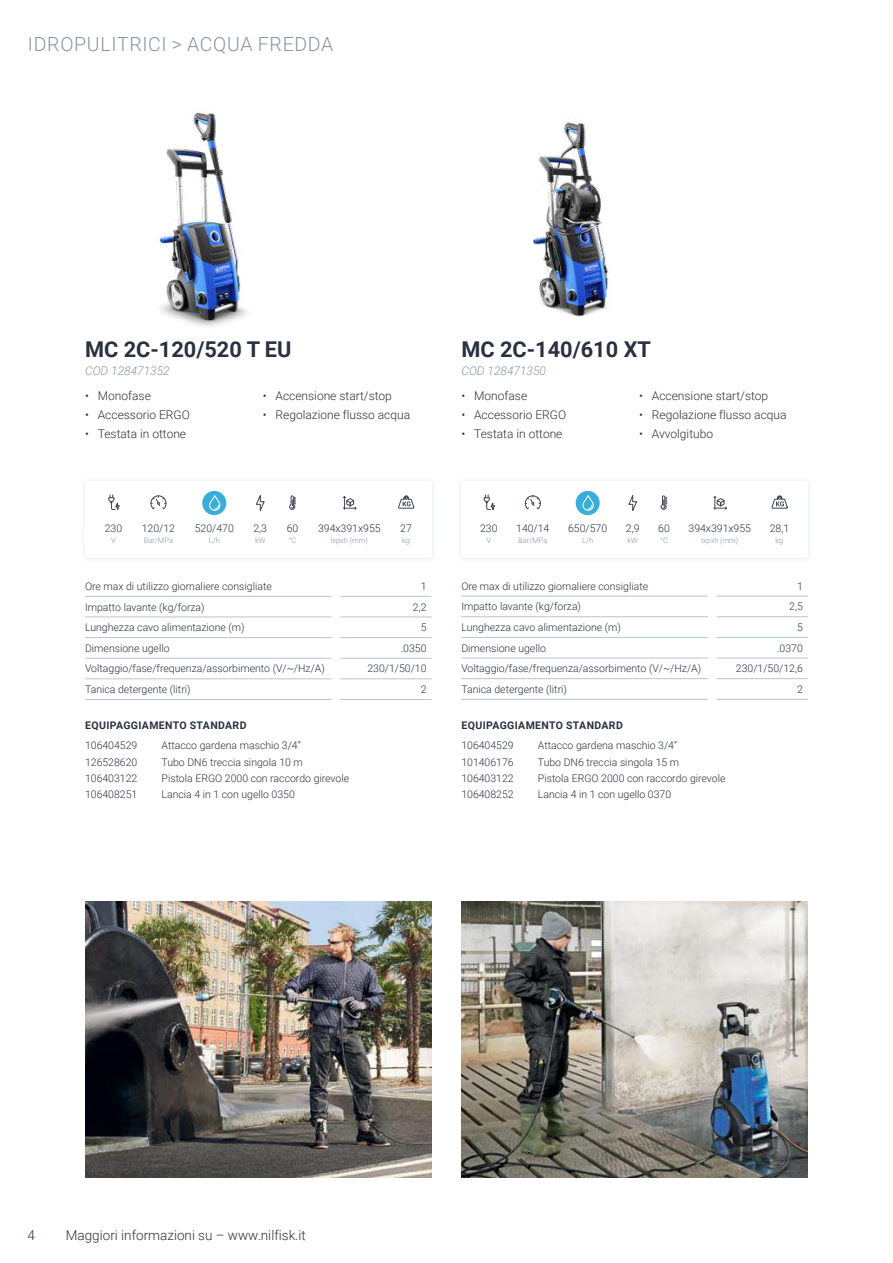
<style>
.page{position:relative;width:893px;height:1263px;background:#fff}
.page>*{position:absolute;margin:0;border:0;box-sizing:border-box;transform-origin:0 0}
.t1{font:700 21.75px "Roboto";color:#29313f}
.t2{font:300 19.5px "Roboto";letter-spacing:.035em;color:#8796a3}
.t3{font:300 13.5px "Roboto";color:#29313f}
.t4{font:300 12px "Roboto";color:#29313f}
.t5{font:italic 300 12px "Roboto";color:#8796a3}
.t6{font:300 10.5px "Roboto";color:#29313f}
.t7{font:700 10.5px "Roboto";letter-spacing:.035em;color:#29313f}
.t8{font:300 7.5px "Roboto";color:#8796a3}
</style>
<div class="page">
<img style="left:461px;top:901px;width:347px;height:277px">
<img style="left:85px;top:901px;width:347px;height:277px">
<img style="left:159px;top:112px;width:88px;height:214px">
<img style="left:532px;top:122px;width:77px;height:195px">
<div style="left:80px;top:477px;width:356px;height:86px;background:#f9fafa"></div>
<div style="left:85px;top:481px;width:347px;height:77px;background:#fff"></div>
<svg style="left:108px;top:495px;width:12px;height:16px"></svg>
<svg style="left:150px;top:495px;width:17px;height:15px"></svg>
<div style="left:202px;top:491px;width:24px;height:24px;background:#37afd9;border-radius:50%"></div>
<div style="left:209px;top:495px;width:11px;height:16px;border:1px solid #fff;border-radius:5px"></div>
<svg style="left:214px;top:505px;width:5px;height:5px"></svg>
<svg style="left:256px;top:495px;width:9px;height:16px"></svg>
<svg style="left:289px;top:495px;width:7px;height:15px"></svg>
<svg style="left:343px;top:496px;width:14px;height:14px"></svg>
<svg style="left:398px;top:495px;width:16px;height:14px"></svg>
<div style="left:457px;top:477px;width:356px;height:86px;background:#f9fafa"></div>
<div style="left:461px;top:481px;width:347px;height:77px;background:#fff"></div>
<svg style="left:484px;top:495px;width:11px;height:15px"></svg>
<svg style="left:525px;top:495px;width:16px;height:15px"></svg>
<div style="left:576px;top:491px;width:24px;height:24px;background:#37afd9;border-radius:50%"></div>
<div style="left:583px;top:495px;width:10px;height:16px;border:1px solid #fff;border-radius:5px"></div>
<svg style="left:587px;top:505px;width:5px;height:5px"></svg>
<svg style="left:628px;top:495px;width:9px;height:16px"></svg>
<svg style="left:661px;top:495px;width:6px;height:15px"></svg>
<svg style="left:713px;top:496px;width:14px;height:14px"></svg>
<svg style="left:771px;top:495px;width:17px;height:14px"></svg>
<hr style="left:85px;top:596px;width:247px;height:1px;background:#bac6c7">
<hr style="left:340px;top:596px;width:92px;height:1px;background:#bac6c7">
<hr style="left:85px;top:617px;width:247px;height:1px;background:#bac6c7">
<hr style="left:340px;top:617px;width:92px;height:1px;background:#bac6c7">
<hr style="left:85px;top:637px;width:247px;height:1px;background:#bac6c7">
<hr style="left:340px;top:637px;width:92px;height:1px;background:#bac6c7">
<hr style="left:85px;top:658px;width:247px;height:1px;background:#bac6c7">
<hr style="left:340px;top:658px;width:92px;height:1px;background:#bac6c7">
<hr style="left:85px;top:678px;width:247px;height:1px;background:#bac6c7">
<hr style="left:340px;top:678px;width:92px;height:1px;background:#bac6c7">
<hr style="left:85px;top:699px;width:247px;height:1px;background:#bac6c7">
<hr style="left:340px;top:699px;width:92px;height:1px;background:#bac6c7">
<hr style="left:461px;top:596px;width:247px;height:1px;background:#bac6c7">
<hr style="left:716px;top:596px;width:92px;height:1px;background:#bac6c7">
<hr style="left:461px;top:616px;width:247px;height:1px;background:#bac6c7">
<hr style="left:716px;top:616px;width:92px;height:1px;background:#bac6c7">
<hr style="left:461px;top:637px;width:247px;height:1px;background:#bac6c7">
<hr style="left:716px;top:637px;width:92px;height:1px;background:#bac6c7">
<hr style="left:461px;top:658px;width:247px;height:1px;background:#bac6c7">
<hr style="left:716px;top:658px;width:92px;height:1px;background:#bac6c7">
<hr style="left:461px;top:678px;width:247px;height:1px;background:#bac6c7">
<hr style="left:716px;top:678px;width:92px;height:1px;background:#bac6c7">
<hr style="left:461px;top:699px;width:247px;height:1px;background:#bac6c7">
<hr style="left:716px;top:699px;width:92px;height:1px;background:#bac6c7">
<h2 class="t2" style="left:28px;top:30px;width:307px">IDROPULITRICI &gt; ACQUA FREDDA</h2>
<h1 class="t1" style="left:85px;top:334px;width:208px">MC 2C-120/520 T EU</h1>
<p class="t5" style="left:85px;top:362px;width:86px">COD 128471352</p>
<p class="t4" style="left:85px;top:388px;width:67px">• Monofase</p>
<p class="t4" style="left:85px;top:406px;width:106px">• Accessorio ERGO</p>
<p class="t4" style="left:85px;top:425px;width:103px">• Testata in ottone</p>
<p class="t4" style="left:263px;top:388px;width:131px">• Accensione start/stop</p>
<p class="t4" style="left:263px;top:406px;width:149px">• Regolazione flusso acqua</p>
<h1 class="t1" style="left:461px;top:334px;width:191px">MC 2C-140/610 XT</h1>
<p class="t5" style="left:461px;top:362px;width:86px">COD 128471350</p>
<p class="t4" style="left:461px;top:388px;width:67px">• Monofase</p>
<p class="t4" style="left:461px;top:406px;width:106px">• Accessorio ERGO</p>
<p class="t4" style="left:461px;top:425px;width:103px">• Testata in ottone</p>
<p class="t4" style="left:639px;top:388px;width:131px">• Accensione start/stop</p>
<p class="t4" style="left:639px;top:406px;width:149px">• Regolazione flusso acqua</p>
<p class="t4" style="left:639px;top:425px;width:75px">• Avvolgitubo</p>
<p class="t6" style="left:105px;top:520px;width:19px">230</p>
<p class="t8" style="left:111px;top:535px;width:6px">V</p>
<p class="t6" style="left:142px;top:520px;width:35px">120/12</p>
<p class="t8" style="left:144px;top:535px;width:31px">Bar/MPa</p>
<p class="t6" style="left:195px;top:520px;width:41px">520/470</p>
<p class="t8" style="left:209px;top:535px;width:13px">L/h</p>
<p class="t6" style="left:253px;top:520px;width:15px">2,3</p>
<p class="t8" style="left:255px;top:535px;width:12px">kW</p>
<p class="t6" style="left:287px;top:520px;width:13px">60</p>
<p class="t8" style="left:289px;top:535px;width:9px">°C</p>
<p class="t6" style="left:318px;top:520px;width:64px">394x391x955</p>
<p class="t8" style="left:331px;top:535px;width:39px">lxpxh (mm)</p>
<p class="t6" style="left:400px;top:520px;width:13px">27</p>
<p class="t8" style="left:402px;top:535px;width:9px">kg</p>
<p class="t6" style="left:480px;top:520px;width:19px">230</p>
<p class="t8" style="left:486px;top:535px;width:6px">V</p>
<p class="t6" style="left:516px;top:520px;width:35px">140/14</p>
<p class="t8" style="left:518px;top:535px;width:31px">Bar/MPa</p>
<p class="t6" style="left:568px;top:520px;width:41px">650/570</p>
<p class="t8" style="left:582px;top:535px;width:13px">L/h</p>
<p class="t6" style="left:626px;top:520px;width:15px">2,9</p>
<p class="t8" style="left:627px;top:535px;width:12px">kW</p>
<p class="t6" style="left:658px;top:520px;width:13px">60</p>
<p class="t8" style="left:660px;top:535px;width:9px">°C</p>
<p class="t6" style="left:688px;top:520px;width:64px">394x391x955</p>
<p class="t8" style="left:701px;top:535px;width:39px">lxpxh (mm)</p>
<p class="t6" style="left:770px;top:520px;width:21px">28,1</p>
<p class="t8" style="left:776px;top:535px;width:9px">kg</p>
<p class="t6" style="left:85px;top:579px;width:188px">Ore max di utilizzo giornaliere consigliate</p>
<p class="t6" style="left:421px;top:579px;width:7px">1</p>
<p class="t6" style="left:85px;top:599px;width:121px">Impatto lavante (kg/forza)</p>
<p class="t6" style="left:413px;top:599px;width:15px">2,2</p>
<p class="t6" style="left:85px;top:620px;width:161px">Lunghezza cavo alimentazione (m)</p>
<p class="t6" style="left:421px;top:620px;width:7px">5</p>
<p class="t6" style="left:85px;top:641px;width:86px">Dimensione ugello</p>
<p class="t6" style="left:401px;top:641px;width:27px">.0350</p>
<p class="t6" style="left:85px;top:661px;width:241px">Voltaggio/fase/frequenza/assorbimento (V/~/Hz/A)</p>
<p class="t6" style="left:367px;top:661px;width:61px">230/1/50/10</p>
<p class="t6" style="left:85px;top:682px;width:107px">Tanica detergente (litri)</p>
<p class="t6" style="left:421px;top:682px;width:7px">2</p>
<p class="t7" style="left:85px;top:718px;width:163px">EQUIPAGGIAMENTO STANDARD</p>
<p class="t6" style="left:85px;top:738px;width:54px">106404529</p>
<p class="t6" style="left:162px;top:738px;width:141px">Attacco gardena maschio 3/4“</p>
<p class="t6" style="left:85px;top:755px;width:54px">126528620</p>
<p class="t6" style="left:162px;top:755px;width:143px">Tubo DN6 treccia singola 10 m</p>
<p class="t6" style="left:85px;top:771px;width:54px">106403122</p>
<p class="t6" style="left:162px;top:771px;width:189px">Pistola ERGO 2000 con raccordo girevole</p>
<p class="t6" style="left:85px;top:787px;width:54px">106408251</p>
<p class="t6" style="left:162px;top:787px;width:135px">Lancia 4 in 1 con ugello 0350</p>
<p class="t6" style="left:461px;top:579px;width:188px">Ore max di utilizzo giornaliere consigliate</p>
<p class="t6" style="left:797px;top:579px;width:7px">1</p>
<p class="t6" style="left:461px;top:599px;width:121px">Impatto lavante (kg/forza)</p>
<p class="t6" style="left:789px;top:599px;width:15px">2,5</p>
<p class="t6" style="left:461px;top:620px;width:161px">Lunghezza cavo alimentazione (m)</p>
<p class="t6" style="left:797px;top:620px;width:7px">5</p>
<p class="t6" style="left:461px;top:640px;width:86px">Dimensione ugello</p>
<p class="t6" style="left:777px;top:640px;width:27px">.0370</p>
<p class="t6" style="left:461px;top:661px;width:241px">Voltaggio/fase/frequenza/assorbimento (V/~/Hz/A)</p>
<p class="t6" style="left:736px;top:661px;width:68px">230/1/50/12,6</p>
<p class="t6" style="left:461px;top:682px;width:107px">Tanica detergente (litri)</p>
<p class="t6" style="left:797px;top:682px;width:7px">2</p>
<p class="t7" style="left:462px;top:718px;width:163px">EQUIPAGGIAMENTO STANDARD</p>
<p class="t6" style="left:461px;top:738px;width:54px">106404529</p>
<p class="t6" style="left:538px;top:738px;width:141px">Attacco gardena maschio 3/4“</p>
<p class="t6" style="left:461px;top:755px;width:54px">101406176</p>
<p class="t6" style="left:538px;top:755px;width:143px">Tubo DN6 treccia singola 15 m</p>
<p class="t6" style="left:461px;top:771px;width:54px">106403122</p>
<p class="t6" style="left:538px;top:771px;width:189px">Pistola ERGO 2000 con raccordo girevole</p>
<p class="t6" style="left:461px;top:787px;width:54px">106408252</p>
<p class="t6" style="left:538px;top:787px;width:135px">Lancia 4 in 1 con ugello 0370</p>
<p class="t3" style="left:28px;top:1225px;width:9px">4</p>
<p class="t3" style="left:66px;top:1225px;width:241px">Maggiori informazioni su – www.nilfisk.it</p>
</div>
